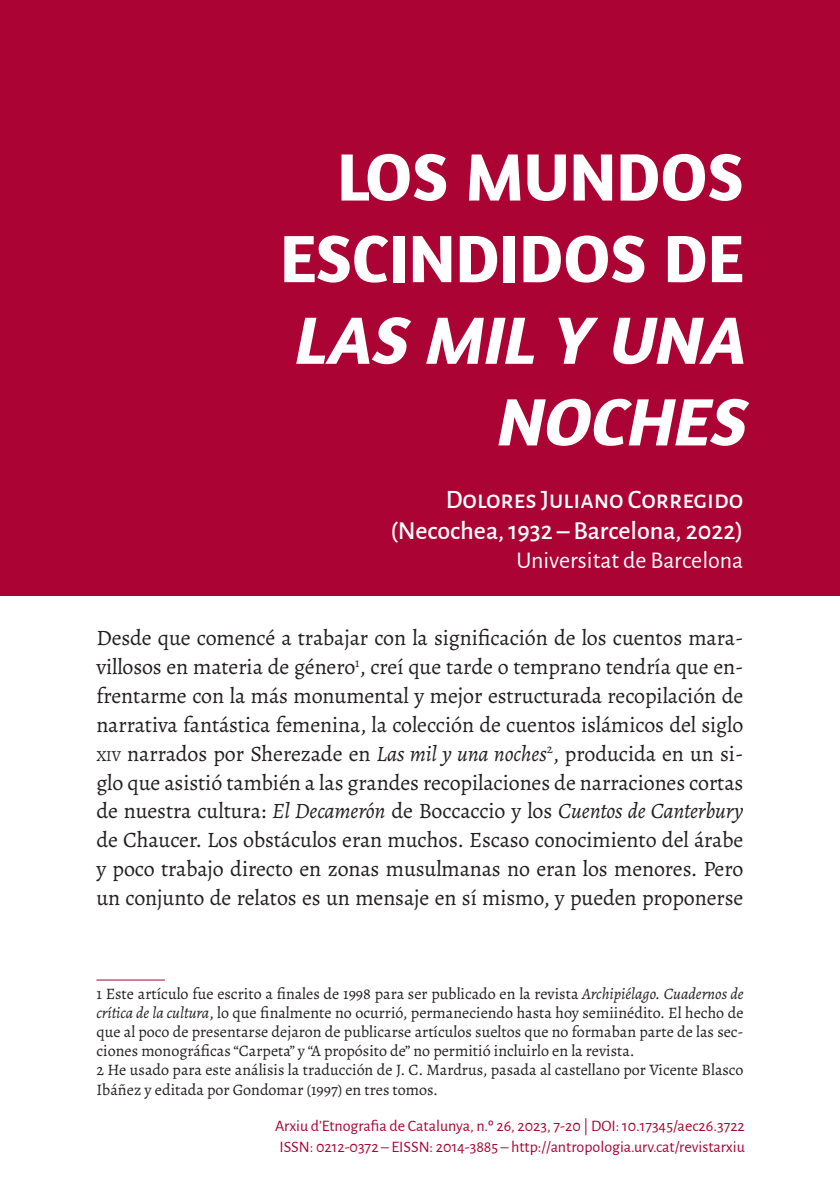
<style>
.page{position:relative;width:840px;height:1191px;background:#fff}
.page>*{position:absolute;margin:0;border:0;box-sizing:border-box;transform-origin:0 0}
.títol_article{font:700 68px/81.6px "Amaranth";color:#fff;text-align:right}
.autor{font:500 26px "Alegreya Sans";color:#fff}
.autor-2{font:500 26px "Alegreya Sans SC";color:#fff}
.filiació{font:24px "Alegreya Sans";color:#fff}
.texto_primer_paragraf{font:22px/28.8px "Alegreya";letter-spacing:-.005em;color:#231f20;text-align:justify}
.notas_cat_F{font:16px/19.2px "Alegreya";color:#231f20;text-align:justify}
.Texto{font:16px "Alegreya Sans";color:#ab0333}
.Notas_cast{font:16px/19.2px "Alegreya";color:#231f20}
.s1{font-style:italic}
.s2{font-family:"Alegreya Sans SC"}
.s3{font-size:15.4px}
</style>
<div class="page">
<div style="left:0;top:0;width:839px;height:595px;background:#ab0333"></div>
<hr style="left:96px;top:979px;width:69px;height:1px;background:#ab0333">
<p class="títol_article" style="left:280px;top:135px;width:480px">LOS MUNDOS<br>ESCINDIDOS DE<br><span class="s1">LAS MIL Y UNA<br>NOCHES</span></p>
<p class="autor-2" style="left:445px;top:481px;width:299px">Dolores Juliano Corregido</p>
<p class="autor" style="left:390px;top:512px;width:354px"><span class="s2">(</span>Necochea<span class="s2">, 1932 –</span> Barcelona<span class="s2">, 2022)</span></p>
<p class="filiació" style="left:516px;top:543px;width:228px">Universitat de Barcelona</p>
<p class="texto_primer_paragraf" style="left:96px;top:623px;width:648px">Desde que comencé a trabajar con la significación de los cuentos mara&shy;villosos en materia de género<sup>1</sup>, creí que tarde o temprano tendría que en&shy;frentarme con la más monumental y mejor estructurada recopilación de narrativa fantástica femenina, la colección de cuentos islámicos del siglo <span class="s3">xiv</span> narrados por Sherezade en <span class="s1">Las mil y una noches</span><sup>2</sup>, producida en un si&shy;glo que asistió también a las grandes recopilaciones de narraciones cortas de nuestra cultura: <span class="s1">El Decamerón</span> de Boccaccio y los <span class="s1">Cuentos de Canterbury </span>de Chaucer. Los obstáculos eran muchos. Escaso conocimiento del árabe y poco trabajo directo en zonas musulmanas no eran los menores. Pero un conjunto de relatos es un mensaje en sí mismo, y pueden proponerse</p>
<p class="notas_cat_F" style="left:96px;top:983px;width:648px">1 Este artículo fue escrito a finales de 1998 para ser publicado en la revista <span class="s1">Archipiélago. Cuadernos de crítica de la cultura</span>, lo que finalmente no ocurrió, permaneciendo hasta hoy semiinédito. El hecho de que al poco de presentarse dejaron de publicarse artículos sueltos que no formaban parte de las sec&shy;ciones monográficas “Carpeta” y “A propósito de” no permitió incluirlo en la revista.</p>
<p class="Notas_cast" style="left:96px;top:1060px;width:648px">2 He usado para este análisis la traducción de J. C. Mardrus, pasada al castellano por Vicente Blasco<br>Ibáñez y editada por Gondomar (1997) en tres tomos.</p>
<p class="Texto" style="left:275px;top:1115px;width:471px">Arxiu d’Etnografia de Catalunya, n.º 26, 2023, 7-20 | DOI: 10.17345/aec26.3722</p>
<p class="Texto" style="left:279px;top:1135px;width:466px">ISSN: 0212-0372 – EISSN: 2014-3885 – http://antropologia.urv.cat/revistarxiu</p>
</div>
